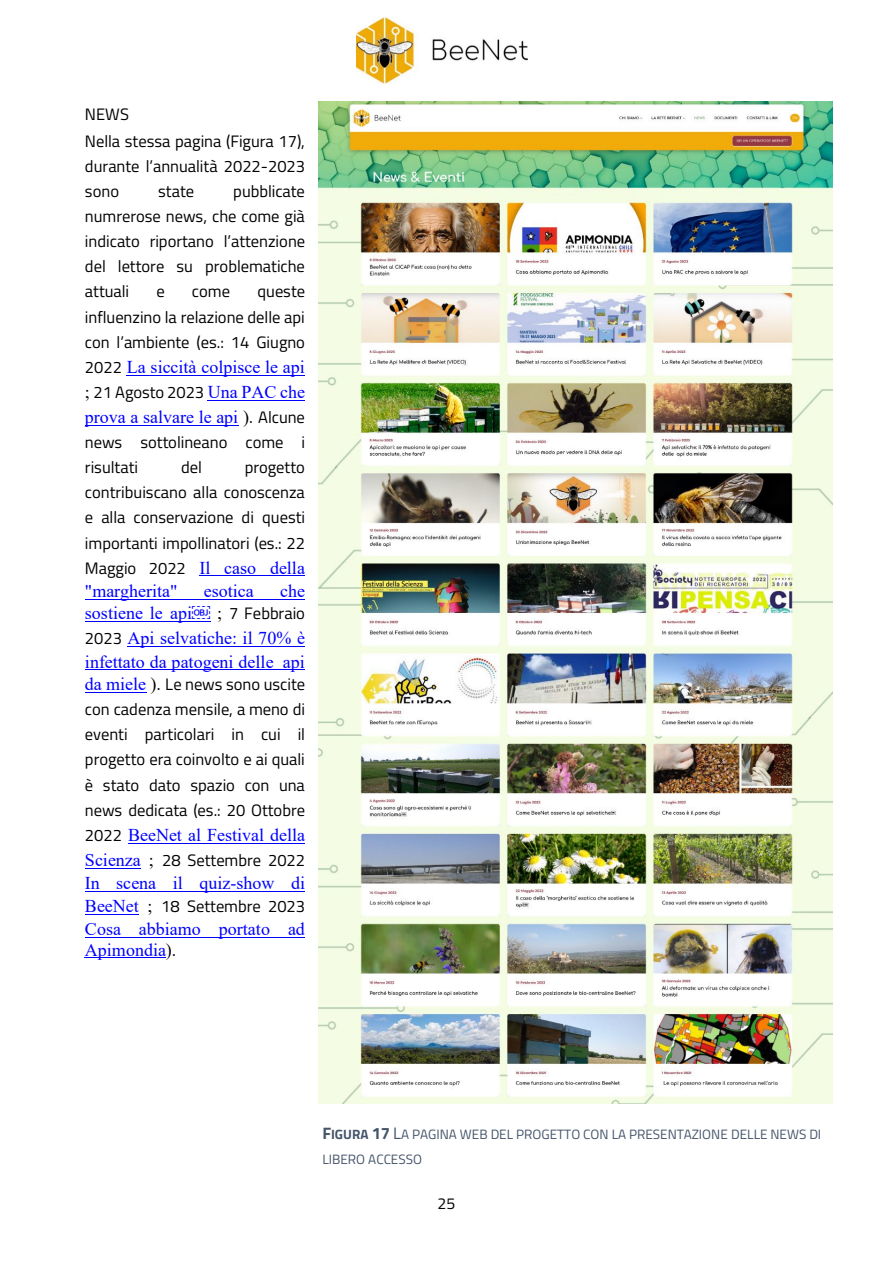
<style>
.page{position:relative;width:893px;height:1263px;background:#fff}
.page>*{position:absolute;margin:0;border:0;box-sizing:border-box;transform-origin:0 0}
.t1{font:18px/23.1px "Times New Roman";color:#00f}
.t2{font:16.5px/25px "Titillium Web";color:#000;text-align:justify}
.t3{font:15.9px "Titillium Web";color:#000}
.t4{font:13.5px/25px "Titillium Web";color:#44546a}
.s1{font-family:"Titillium Web";font-size:16.5px;color:#000}
.s2{font-family:"Times New Roman";font-size:18px}
.s3{font-family:"Times New Roman";font-size:18px;color:#00f}
.s4{color:#000}
.s5{font-weight:700;font-size:16.5px}
.s6{font-weight:700}
.s7{font-size:16.5px}
</style>
<div class="page">
<img style="left:356px;top:17px;width:172px;height:66px">
<hr style="left:127px;top:375px;width:178px;height:1px;background:#00f">
<hr style="left:208px;top:400px;width:97px;height:1px;background:#00f">
<hr style="left:85px;top:425px;width:153px;height:1px;background:#00f">
<hr style="left:200px;top:575px;width:105px;height:1px;background:#00f">
<hr style="left:85px;top:599px;width:220px;height:1px;background:#00f">
<hr style="left:85px;top:621px;width:125px;height:1px;background:#00f">
<hr style="left:128px;top:646px;width:177px;height:1px;background:#00f">
<hr style="left:85px;top:669px;width:220px;height:1px;background:#00f">
<hr style="left:85px;top:692px;width:61px;height:1px;background:#00f">
<hr style="left:128px;top:843px;width:177px;height:1px;background:#00f">
<hr style="left:85px;top:868px;width:56px;height:1px;background:#00f">
<hr style="left:85px;top:891px;width:220px;height:1px;background:#00f">
<hr style="left:85px;top:914px;width:54px;height:1px;background:#00f">
<hr style="left:85px;top:937px;width:220px;height:1px;background:#00f">
<hr style="left:85px;top:957px;width:81px;height:1px;background:#00f">
<img style="left:319px;top:102px;width:513px;height:1001px">
<p class="t2" style="left:85px;top:101px;width:46px">NEWS</p>
<p class="t2" style="left:85px;top:128px;width:222px">Nella stessa pagina (Figura 17), durante l’annualità 2022-2023 sono</p>
<p class="t2" style="left:85px;top:178px;width:222px;text-indent:148px">pubblicate numrerose news, che come già indicato riportano l’attenzione del lettore su problematiche attuali</p>
<p class="t2" style="left:158px;top:178px;width:37px">state</p>
<p class="t2" style="left:85px;top:278px;width:222px;text-indent:172px">queste influenzino la relazione delle api con l’ambiente (es.: 14 Giugno</p>
<p class="t1" style="left:85px;top:355px;width:221px"><span class="s1">2022</span> La siccità colpisce le api</p>
<p class="t2" style="left:85px;top:379px;width:222px"><span class="s2">;</span> 21 Agosto 2023 <span class="s3">Una PAC che</span></p>
<p class="t1" style="left:85px;top:405px;width:222px">prova a salvare le api <span class="s4">).</span> <span class="s1">Alcune</span></p>
<p class="t2" style="left:85px;top:429px;width:222px">news sottolineano come i risultati</p>
<p class="t2" style="left:156px;top:278px;width:10px">e</p>
<p class="t2" style="left:192px;top:278px;width:40px">come</p>
<p class="t2" style="left:181px;top:454px;width:22px">del</p>
<p class="t2" style="left:85px;top:454px;width:222px;text-indent:160px">progetto contribuiscano alla conoscenza e alla conservazione di questi importanti impollinatori (es.: 22</p>
<p class="t1" style="left:85px;top:555px;width:222px"><span class="s1">Maggio 2022</span> Il caso della "margherita"</p>
<p class="t1" style="left:85px;top:579px;width:222px;line-height:22.6px;text-align:right">che<br>sostiene le api￼ <span class="s4">;</span> <span class="s1">7 Febbraio</span></p>
<p class="t1" style="left:85px;top:626px;width:222px"><span class="s1">2023</span> Api selvatiche: il 70% è infettato da patogeni delle api</p>
<p class="t2" style="left:85px;top:671px;width:222px"><span class="s3">da miele</span> <span class="s2">).</span> Le news sono uscite con cadenza mensile, a meno di eventi particolari in cui il progetto era coinvolto e ai quali è stato dato spazio con una news dedicata (es.: 20 Ottobre</p>
<p class="t1" style="left:85px;top:823px;width:222px"><span class="s1">2022</span> BeeNet al Festival della</p>
<p class="t2" style="left:85px;top:847px;width:222px"><span class="s3">Scienza</span> <span class="s2">;</span> 28 Settembre 2022</p>
<p class="t1" style="left:85px;top:871px;width:222px">In scena il quiz-show di</p>
<p class="t2" style="left:85px;top:893px;width:222px"><span class="s3">BeeNet</span> <span class="s2">;</span> 18 Settembre 2023</p>
<p class="t1" style="left:85px;top:918px;width:221px;line-height:20.7px">Cosa abbiamo portato ad<br>Apimondia<span class="s4">).</span></p>
<p class="t1" style="left:204px;top:578px;width:51px">esotica</p>
<p class="t4" style="left:322px;top:1121px;width:500px"><span class="s5">F</span><span class="s6">IGURA</span> <span class="s5">17</span> <span class="s7">L</span>A PAGINA WEB DEL PROGETTO CON LA PRESENTAZIONE DELLE NEWS DI<br>LIBERO ACCESSO</p>
<p class="t3" style="left:438px;top:1191px;width:19px">25</p>
</div>
